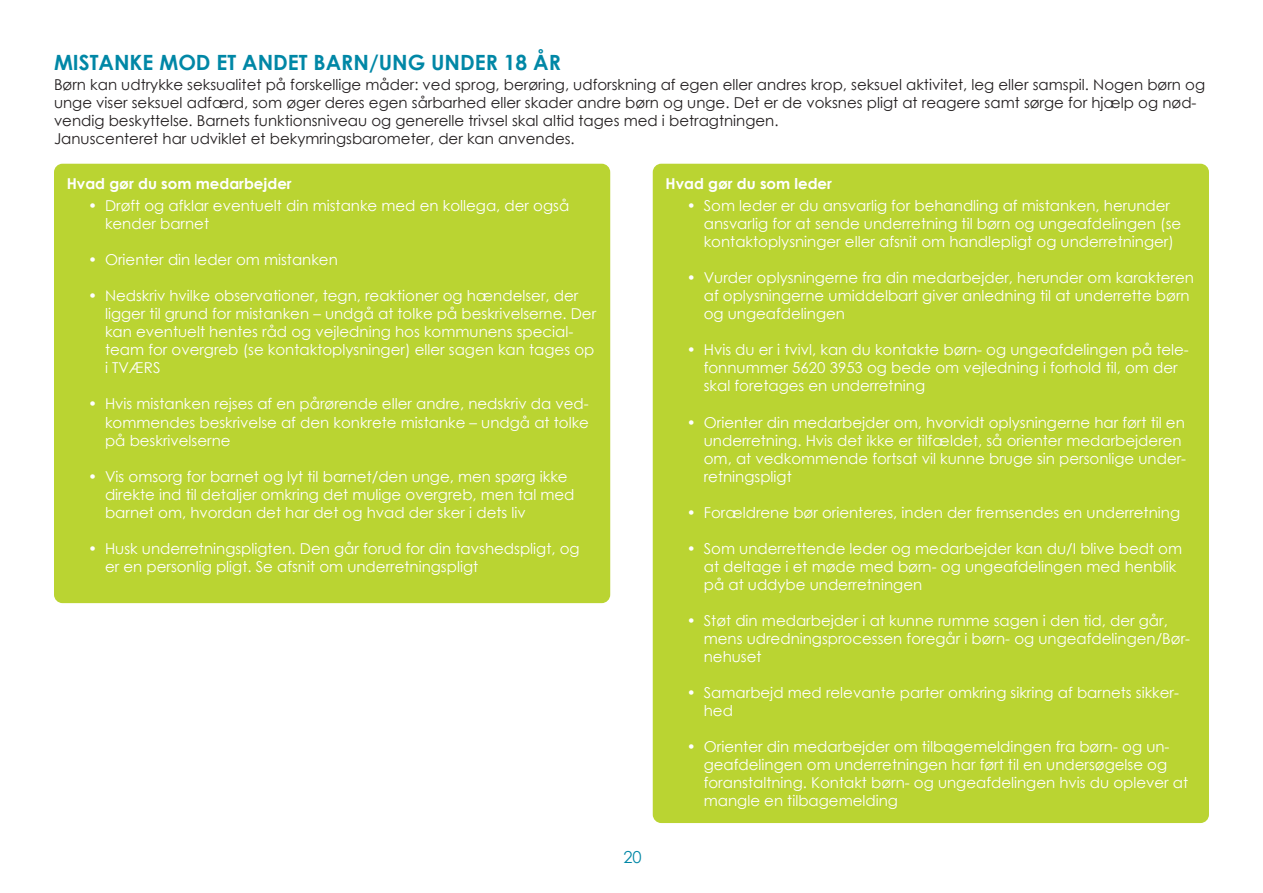
<style>
.page{position:relative;width:1263px;height:893px;background:#fff}
.page>*{position:absolute;margin:0;border:0;box-sizing:border-box;transform-origin:0 0}
.Mellemrubrik_stor{font:700 21px "Century Gothic";color:#0087a6}
.t1{font:16.5px "Century Gothic";color:#0087a6}
.t2{font:15px/18px "Century Gothic";color:#fff}
.Brødtekst{font:15px/18px "Century Gothic";color:#231f20}
.Mellemrubrik_lille{font:700 15px "Century Gothic";color:#fff}
</style>
<div class="page">
<div style="left:54px;top:164px;width:556px;height:439px;background:#bad432;border-radius:9px"></div>
<div style="left:653px;top:164px;width:556px;height:659px;background:#bad432;border-radius:9px"></div>
<p class="Mellemrubrik_stor" style="left:54px;top:46px;width:508px">MISTANKE MOD ET ANDET BARN/UNG UNDER 18 ÅR</p>
<p class="Brødtekst" style="left:54px;top:75px;width:1152px">Børn kan udtrykke seksualitet på forskellige måder: ved sprog, berøring, udforskning af egen eller andres krop, seksuel aktivitet, leg eller samspil. Nogen børn og unge viser seksuel adfærd, som øger deres egen sårbarhed eller skader andre børn og unge. Det er de voksnes pligt at reagere samt sørge for hjælp og nød&shy;vendig beskyttelse. Barnets funktionsniveau og generelle trivsel skal altid tages med i betragtningen.</p>
<p class="Brødtekst" style="left:54px;top:129px;width:522px">Januscenteret har udviklet et bekymringsbarometer, der kan anvendes.</p>
<p class="Mellemrubrik_lille" style="left:67px;top:172px;width:226px">Hvad gør du som medarbejder</p>
<p class="t2" style="left:105px;top:197px;width:466px;text-indent:-17px">• Drøft og afklar eventuelt din mistanke med en kollega, der også kender barnet</p>
<p class="t2" style="left:88px;top:251px;width:251px">• Orienter din leder om mistanken</p>
<p class="t2" style="left:105px;top:287px;width:493px;text-indent:-17px">• Nedskriv hvilke observationer, tegn, reaktioner og hændelser, der ligger til grund for mistanken – undgå at tolke på beskrivelserne. Der kan eventuelt hentes råd og vejledning hos kommunens special&shy;team for overgreb (se kontaktoplysninger) eller sagen kan tages op i TVÆRS</p>
<p class="t2" style="left:105px;top:395px;width:485px;text-align:justify;text-indent:-17px">• Hvis mistanken rejses af en pårørende eller andre, nedskriv da ved&shy;kommendes beskrivelse af den konkrete mistanke – undgå at tolke på beskrivelserne</p>
<p class="t2" style="left:105px;top:467px;width:471px;text-indent:-17px">• Vis omsorg for barnet og lyt til barnet/den unge, men spørg ikke direkte ind til detaljer omkring det mulige overgreb, men tal med barnet om, hvordan det har det og hvad der sker i dets liv</p>
<p class="t2" style="left:105px;top:539px;width:476px;text-indent:-17px">• Husk underretningspligten. Den går forud for din tavshedspligt, og er en personlig pligt. Se afsnit om underretningspligt</p>
<p class="t1" style="left:623px;top:845px;width:20px">20</p>
<p class="Mellemrubrik_lille" style="left:665px;top:172px;width:168px">Hvad gør du som leder</p>
<p class="t2" style="left:704px;top:197px;width:479px;text-indent:-17px">• Som leder er du ansvarlig for behandling af mistanken, herunder ansvarlig for at sende underretning til børn og ungeafdelingen (se kontaktoplysninger eller afsnit om handlepligt og underretninger)</p>
<p class="t2" style="left:704px;top:269px;width:492px;text-indent:-17px">• Vurder oplysningerne fra din medarbejder, herunder om karakteren af oplysningerne umiddelbart giver anledning til at underrette børn og ungeafdelingen</p>
<p class="t2" style="left:704px;top:341px;width:487px;text-indent:-17px">• Hvis du er i tvivl, kan du kontakte børn- og ungeafdelingen på tele&shy;fonnummer 5620 3953 og bede om vejledning i forhold til, om der skal foretages en underretning</p>
<p class="t2" style="left:704px;top:413px;width:484px;text-indent:-17px">• Orienter din medarbejder om, hvorvidt oplysningerne har ført til en underretning. Hvis det ikke er tilfældet, så orienter medarbejderen om, at vedkommende fortsat vil kunne bruge sin personlige under&shy;retningspligt</p>
<p class="t2" style="left:687px;top:503px;width:495px">• Forældrene bør orienteres, inden der fremsendes en underretning</p>
<p class="t2" style="left:704px;top:539px;width:480px;text-indent:-17px">• Som underrettende leder og medarbejder kan du/I blive bedt om at deltage i et møde med børn- og ungeafdelingen med henblik på at uddybe underretningen</p>
<p class="t2" style="left:704px;top:611px;width:488px;text-indent:-17px">• Støt din medarbejder i at kunne rumme sagen i den tid, der går, mens udredningsprocessen foregår i børn- og ungeafdelingen/Bør&shy;nehuset</p>
<p class="t2" style="left:704px;top:683px;width:477px;text-indent:-17px">• Samarbejd med relevante parter omkring sikring af barnets sikker&shy;hed</p>
<p class="t2" style="left:704px;top:737px;width:486px;text-indent:-17px">• Orienter din medarbejder om tilbagemeldingen fra børn- og un&shy;geafdelingen om underretningen har ført til en undersøgelse og foranstaltning. Kontakt børn- og ungeafdelingen hvis du oplever at mangle en tilbagemelding</p>
</div>
